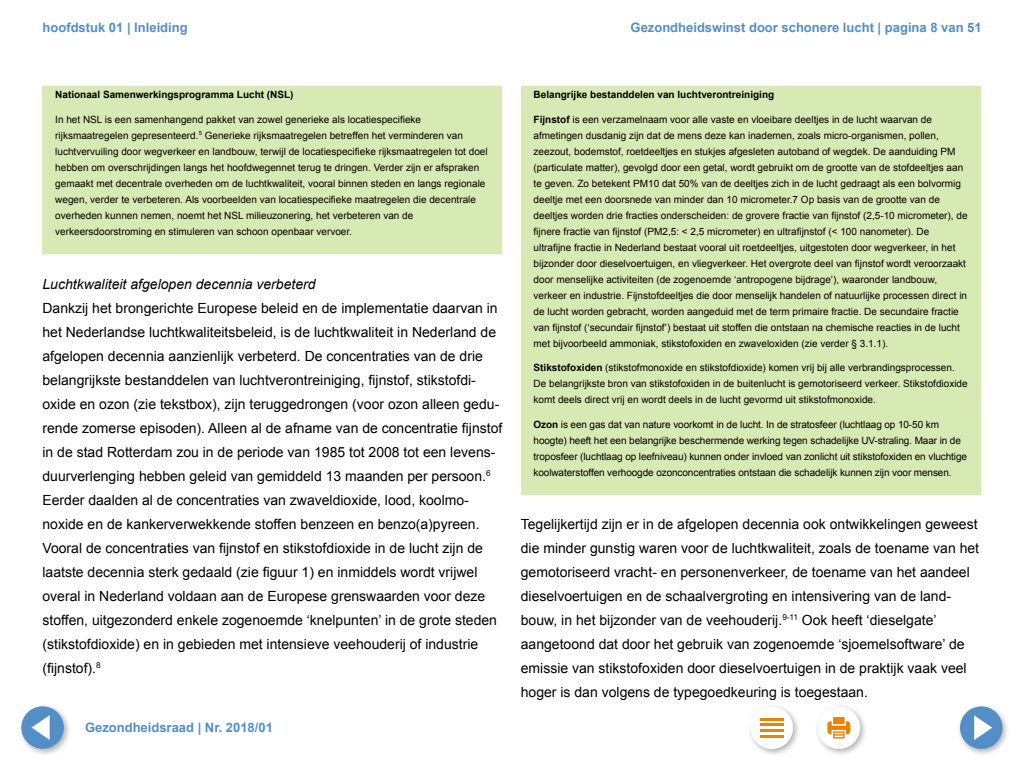
<style>
.page{position:relative;width:1024px;height:768px;background:#fff}
.page>*{position:absolute;margin:0;border:0;box-sizing:border-box;transform-origin:0 0}
.t1{font:14px/24px "Arial";color:#000}
.t2{font:italic 14px "Arial";color:#000}
.t3{font:700 13px "Arial";color:#548ec6}
.t4{font:10px/16px "Arial";color:#000}
.t5{font:700 10px "Arial";color:#000}
.s1{font-weight:700}
</style>
<div class="page">
<div style="left:43px;top:85px;width:459px;height:170px;background:#d7eab3"></div>
<hr style="left:43px;top:85px;width:459px;height:1px;background:#fff">
<div style="left:521px;top:85px;width:459px;height:411px;background:#d7eab3"></div>
<hr style="left:521px;top:85px;width:459px;height:1px;background:#fff">
<div style="left:814px;top:703px;width:53px;height:53px;background:#000;opacity:.3"></div>
<div style="left:818px;top:707px;width:42px;height:42px;background:#fff;border-radius:50%"></div>
<svg style="left:827px;top:717px;width:23px;height:22px"></svg>
<div style="left:747px;top:703px;width:53px;height:53px;background:#000;opacity:.3"></div>
<div style="left:751px;top:707px;width:42px;height:42px;background:#fff;border-radius:50%"></div>
<hr style="left:760px;top:718px;width:24px;height:2px;background:#e98300">
<hr style="left:760px;top:724px;width:24px;height:2px;background:#e98300">
<hr style="left:760px;top:730px;width:24px;height:2px;background:#e98300">
<hr style="left:760px;top:735px;width:24px;height:2px;background:#e98300">
<div style="left:18px;top:703px;width:53px;height:53px;background:#000;opacity:.3"></div>
<div style="left:21px;top:706px;width:43px;height:43px;background:#548ec6;border-radius:50%"></div>
<svg style="left:32px;top:715px;width:18px;height:25px"></svg>
<div style="left:957px;top:703px;width:53px;height:53px;background:#000;opacity:.3"></div>
<div style="left:960px;top:706px;width:43px;height:43px;background:#548ec6;border-radius:50%"></div>
<svg style="left:974px;top:715px;width:18px;height:25px"></svg>
<h2 class="t3" style="left:43px;top:19px;width:147px">hoofdstuk 01 | Inleiding</h2>
<h2 class="t3" style="left:631px;top:19px;width:353px">Gezondheidswinst door schonere lucht | pagina 8 van 51</h2>
<p class="t5" style="left:55px;top:88px;width:240px">Nationaal Samenwerkingsprogramma Lucht (NSL)</p>
<p class="t4" style="left:55px;top:111px;width:434px">In het NSL is een samenhangend pakket van zowel generieke als locatiespecifieke rijksmaatregelen gepresenteerd.<sup>5</sup> Generieke rijksmaatregelen betreffen het verminderen van luchtvervuiling door wegverkeer en landbouw, terwijl de locatiespecifieke rijksmaatregelen tot doel hebben om overschrijdingen langs het hoofdwegennet terug te dringen. Verder zijn er afspraken gemaakt met decentrale overheden om de luchtkwaliteit, vooral binnen steden en langs regionale wegen, verder te verbeteren. Als voorbeelden van locatiespecifieke maatregelen die decentrale overheden kunnen nemen, noemt het NSL milieuzonering, het verbeteren van de verkeersdoorstroming en stimuleren van schoon openbaar vervoer.</p>
<h1 class="t2" style="left:43px;top:275px;width:275px">Luchtkwaliteit afgelopen decennia verbeterd</h1>
<p class="t1" style="left:43px;top:296px;width:461px">Dankzij het brongerichte Europese beleid en de implementatie daarvan in het Nederlandse luchtkwaliteitsbeleid, is de luchtkwaliteit in Nederland de afgelopen decennia aanzienlijk verbeterd. De concentraties van de drie belangrijkste bestanddelen van luchtverontreiniging, fijnstof, stikstofdi&shy;oxide en ozon (zie tekstbox), zijn teruggedrongen (voor ozon alleen gedu&shy;rende zomerse episoden). Alleen al de afname van de concentratie fijnstof in de stad Rotterdam zou in de periode van 1985 tot 2008 tot een levens&shy;duurverlenging hebben geleid van gemiddeld 13 maanden per persoon.<sup>6<br></sup>Eerder daalden al de concentraties van zwaveldioxide, lood, koolmo&shy;noxide en de kankerverwekkende stoffen benzeen en benzo(a)pyreen.<br>Vooral de concentraties van fijnstof en stikstofdioxide in de lucht zijn de laatste decennia sterk gedaald (zie figuur 1) en inmiddels wordt vrijwel overal in Nederland voldaan aan de Europese grenswaarden voor deze stoffen, uitgezonderd enkele zogenoemde ‘knelpunten’ in de grote steden (stikstofdioxide) en in gebieden met intensieve veehouderij of industrie (fijnstof).<sup>8</sup></p>
<h2 class="t3" style="left:85px;top:719px;width:189px">Gezondheidsraad | Nr. 2018/01</h2>
<p class="t5" style="left:534px;top:88px;width:242px">Belangrijke bestanddelen van luchtverontreiniging</p>
<p class="t4" style="left:534px;top:111px;width:436px"><span class="s1">Fijnstof</span> is een verzamelnaam voor alle vaste en vloeibare deeltjes in de lucht waarvan de afmetingen dusdanig zijn dat de mens deze kan inademen, zoals micro-organismen, pollen, zeezout, bodemstof, roetdeeltjes en stukjes afgesleten autoband of wegdek. De aanduiding PM (particulate matter), gevolgd door een getal, wordt gebruikt om de grootte van de stofdeeltjes aan te geven. Zo betekent PM10 dat 50% van de deeltjes zich in de lucht gedraagt als een bolvormig deeltje met een doorsnede van minder dan 10 micrometer.7 Op basis van de grootte van de deeltjes worden drie fracties onderscheiden: de grovere fractie van fijnstof (2,5-10 micrometer), de fijnere fractie van fijnstof (PM2,5: &lt; 2,5 micrometer) en ultrafijnstof (&lt; 100 nanometer). De ultrafijne fractie in Nederland bestaat vooral uit roetdeeltjes, uitgestoten door wegverkeer, in het bijzonder door dieselvoertuigen, en vliegverkeer. Het overgrote deel van fijnstof wordt veroorzaakt door menselijke activiteiten (de zogenoemde ‘antropogene bijdrage’), waaronder landbouw, verkeer en industrie. Fijnstofdeeltjes die door menselijk handelen of natuurlijke processen direct in de lucht worden gebracht, worden aangeduid met de term primaire fractie. De secundaire fractie van fijnstof (‘secundair fijnstof’) bestaat uit stoffen die ontstaan na chemische reacties in de lucht met bijvoorbeeld ammoniak, stikstofoxiden en zwaveloxiden (zie verder § 3.1.1).</p>
<p class="t4" style="left:534px;top:360px;width:436px"><span class="s1">Stikstofoxiden</span> (stikstofmonoxide en stikstofdioxide) komen vrij bij alle verbrandingsprocessen.<br>De belangrijkste bron van stikstofoxiden in de buitenlucht is gemotoriseerd verkeer. Stikstofdioxide komt deels direct vrij en wordt deels in de lucht gevormd uit stikstofmonoxide.</p>
<p class="t4" style="left:534px;top:416px;width:435px"><span class="s1">Ozon</span> is een gas dat van nature voorkomt in de lucht. In de stratosfeer (luchtlaag op 10-50 km hoogte) heeft het een belangrijke beschermende werking tegen schadelijke UV-straling. Maar in de troposfeer (luchtlaag op leefniveau) kunnen onder invloed van zonlicht uit stikstofoxiden en vluchtige koolwaterstoffen verhoogde ozonconcentraties ontstaan die schadelijk kunnen zijn voor mensen.</p>
<p class="t1" style="left:521px;top:512px;width:460px">Tegelijkertijd zijn er in de afgelopen decennia ook ontwikkelingen geweest die minder gunstig waren voor de luchtkwaliteit, zoals de toename van het gemotoriseerd vracht- en personenverkeer, de toename van het aandeel dieselvoertuigen en de schaalvergroting en intensivering van de land&shy;bouw, in het bijzonder van de veehouderij.<sup>9-11</sup> Ook heeft ‘dieselgate’ aangetoond dat door het gebruik van zogenoemde ‘sjoemelsoftware’ de emissie van stikstofoxiden door dieselvoertuigen in de praktijk vaak veel hoger is dan volgens de typegoedkeuring is toegestaan.</p>
</div>
